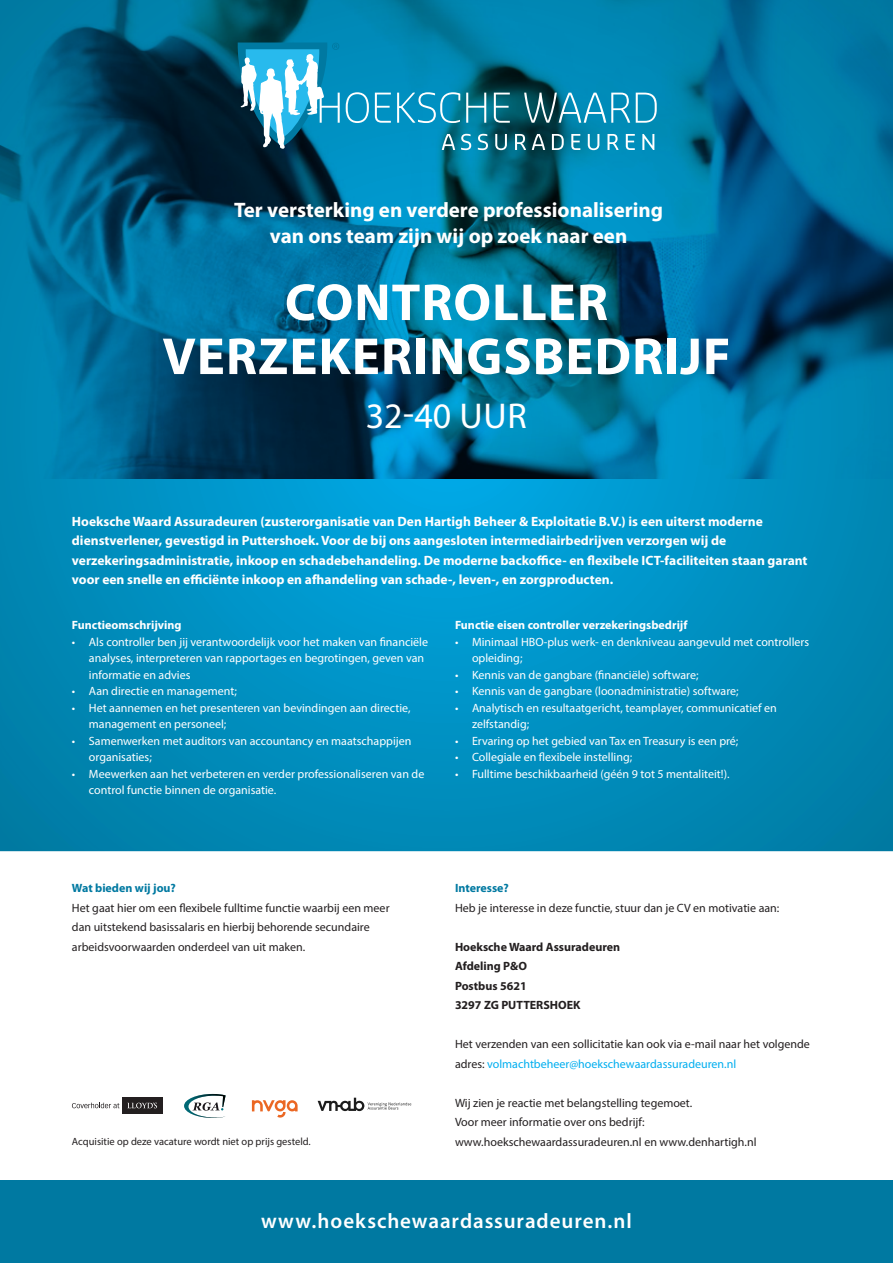
<style>
.page{position:relative;width:893px;height:1263px;background:#fff}
.page>*{position:absolute;margin:0;border:0;box-sizing:border-box;transform-origin:0 0}
.Kop{font:700 52.5px "Myriad Pro";letter-spacing:.02em;color:#fff}
.Kop-2{font:36px "Myriad Pro";letter-spacing:.01em;color:#fff}
.t1{font:700 21px "Myriad Pro";color:#fff}
.t2{font:600 21px "Myriad Pro";letter-spacing:.045em;color:#fff}
.Inleiding{font:700 13.5px/19.5px "Myriad Pro";color:#fff}
.Tekst{font:12px/16.5px "Myriad Pro";color:#fff}
.Tekst-2{font:12px/19.5px "Myriad Pro";color:#231f20}
.Tekst-3{font:700 12px "Myriad Pro";color:#231f20}
.Tekst-4{font:700 12px "Myriad Pro";color:#fff}
.Tussenkop{font:700 12px "Myriad Pro";color:#fff}
.Tekst-5{font:700 12px "Myriad Pro";color:#0079a1}
.Tussenkop-2{font:700 12px "Myriad Pro";color:#0079a1}
.t3{font:10.5px "Myriad Pro";color:#231f20}
.s1{color:#00aeef}
</style>
<div class="page">
<svg style="left:3px;top:478px;width:887px;height:370px;background:#008ebf"></svg>
<img style="left:0;top:0;width:893px;height:478px">
<div style="left:0;top:1180px;width:893px;height:83px;background:#0079a1"></div>
<svg style="left:442px;top:134px;width:13px;height:16px"></svg>
<svg style="left:461px;top:134px;width:10px;height:16px"></svg>
<svg style="left:478px;top:134px;width:10px;height:16px"></svg>
<svg style="left:495px;top:134px;width:12px;height:16px"></svg>
<svg style="left:515px;top:134px;width:11px;height:16px"></svg>
<svg style="left:532px;top:134px;width:13px;height:16px"></svg>
<svg style="left:552px;top:134px;width:12px;height:16px"></svg>
<svg style="left:571px;top:134px;width:9px;height:16px"></svg>
<svg style="left:588px;top:134px;width:11px;height:16px"></svg>
<svg style="left:607px;top:134px;width:11px;height:16px"></svg>
<svg style="left:626px;top:134px;width:9px;height:16px"></svg>
<svg style="left:642px;top:134px;width:12px;height:16px"></svg>
<svg style="left:346px;top:92px;width:23px;height:31px"></svg>
<svg style="left:375px;top:93px;width:16px;height:30px"></svg>
<svg style="left:397px;top:92px;width:63px;height:31px;background:#32a4c9"></svg>
<svg style="left:466px;top:93px;width:20px;height:30px"></svg>
<svg style="left:494px;top:93px;width:16px;height:30px"></svg>
<svg style="left:524px;top:93px;width:106px;height:30px;background:#388fa8"></svg>
<svg style="left:636px;top:93px;width:21px;height:30px"></svg>
<svg style="left:237px;top:43px;width:103px;height:106px"></svg>
<svg style="left:252px;top:1100px;width:46px;height:18px"></svg>
<svg style="left:184px;top:1094px;width:42px;height:24px"></svg>
<div style="left:122px;top:1097px;width:40px;height:16px;background:#231f20"></div>
<svg style="left:127px;top:1102px;width:30px;height:6px"></svg>
<svg style="left:72px;top:1103px;width:47px;height:5px"></svg>
<svg style="left:318px;top:1098px;width:93px;height:13px"></svg>
<p class="t1" style="left:234px;top:197px;width:431px">Ter versterking en verdere professionalisering</p>
<p class="t1" style="left:270px;top:222px;width:359px">van ons team zijn wij op zoek naar een</p>
<p class="Kop" style="left:285px;top:268px;width:325px">CONTROLLER</p>
<p class="Kop" style="left:162px;top:322px;width:570px">VERZEKERINGSBEDRIJF</p>
<p class="Kop-2" style="left:366px;top:394px;width:163px">32-40 UUR</p>
<p class="Inleiding" style="left:72px;top:511px;width:737px">Hoeksche Waard Assuradeuren (zusterorganisatie van Den Hartigh Beheer &amp; Exploitatie B.V.) is een uiterst moderne dienstverlener, gevestigd in Puttershoek. Voor de bij ons aangesloten intermediairbedrijven verzorgen wij de verzekeringsadministratie, inkoop en schadebehandeling. De moderne backoffice- en flexibele ICT-faciliteiten staan garant voor een snelle en efficiënte inkoop en afhandeling van schade-, leven-, en zorgproducten.</p>
<p class="Tussenkop" style="left:72px;top:617px;width:111px">Functieomschrijving</p>
<p class="Tekst" style="left:89px;top:633px;width:341px;text-indent:-17px">• Als controller ben jij verantwoordelijk voor het maken van financiële analyses, interpreteren van rapportages en begrotingen, geven van informatie en advies</p>
<p class="Tekst" style="left:72px;top:683px;width:166px">• Aan directie en management;</p>
<p class="Tekst" style="left:89px;top:699px;width:323px;text-indent:-17px">• Het aannemen en het presenteren van bevindingen aan directie, management en personeel;</p>
<p class="Tekst" style="left:89px;top:732px;width:324px;text-indent:-17px">• Samenwerken met auditors van accountancy en maatschappijen organisaties;</p>
<p class="Tekst" style="left:89px;top:765px;width:337px;text-indent:-17px">• Meewerken aan het verbeteren en verder professionaliseren van de control functie binnen de organisatie.</p>
<p class="Tekst-4" style="left:455px;top:617px;width:234px">Functie eisen controller verzekeringsbedrijf</p>
<p class="Tekst" style="left:472px;top:633px;width:339px;text-indent:-17px">• Minimaal HBO-plus werk- en denkniveau aangevuld met controllers opleiding;</p>
<p class="Tekst" style="left:455px;top:666px;width:245px">• Kennis van de gangbare (financiële) software;</p>
<p class="Tekst" style="left:455px;top:683px;width:285px">• Kennis van de gangbare (loonadministratie) software;</p>
<p class="Tekst" style="left:472px;top:699px;width:306px;text-indent:-17px">• Analytisch en resultaatgericht, teamplayer, communicatief en zelfstandig;</p>
<p class="Tekst" style="left:455px;top:732px;width:285px">• Ervaring op het gebied van Tax en Treasury is een pré;</p>
<p class="Tekst" style="left:455px;top:749px;width:179px">• Collegiale en flexibele instelling;</p>
<p class="Tekst" style="left:455px;top:765px;width:276px">• Fulltime beschikbaarheid (géén 9 tot 5 mentaliteit!).</p>
<p class="Tekst-5" style="left:72px;top:880px;width:106px">Wat bieden wij jou?</p>
<p class="Tekst-2" style="left:72px;top:897px;width:319px">Het gaat hier om een flexibele fulltime functie waarbij een meer dan uitstekend basissalaris en hierbij behorende secundaire arbeidsvoorwaarden onderdeel van uit maken.</p>
<p class="t3" style="left:72px;top:1135px;width:240px">Acquisitie op deze vacature wordt niet op prijs gesteld.</p>
<p class="Tussenkop-2" style="left:455px;top:880px;width:55px">Interesse?</p>
<p class="Tekst-2" style="left:455px;top:897px;width:326px">Heb je interesse in deze functie, stuur dan je CV en motivatie aan:</p>
<p class="Tekst-3" style="left:455px;top:939px;width:167px">Hoeksche Waard Assuradeuren</p>
<p class="Tekst-3" style="left:455px;top:958px;width:73px">Afdeling P&amp;O</p>
<p class="Tekst-3" style="left:455px;top:978px;width:73px">Postbus 5621</p>
<p class="Tekst-3" style="left:455px;top:997px;width:127px">3297 ZG PUTTERSHOEK</p>
<p class="Tekst-2" style="left:455px;top:1034px;width:356px">Het verzenden van een sollicitatie kan ook via e-mail naar het volgende adres: <span class="s1">volmachtbeheer@hoekschewaardassuradeuren.nl</span></p>
<p class="Tekst-2" style="left:455px;top:1092px;width:239px">Wij zien je reactie met belangstelling tegemoet.</p>
<p class="Tekst-2" style="left:455px;top:1112px;width:191px">Voor meer informatie over ons bedrijf:</p>
<p class="Tekst-2" style="left:455px;top:1131px;width:303px">www.hoekschewaardassuradeuren.nl en www.denhartigh.nl</p>
<p class="t2" style="left:261px;top:1207px;width:372px">www.hoekschewaardassuradeuren.nl</p>
</div>
